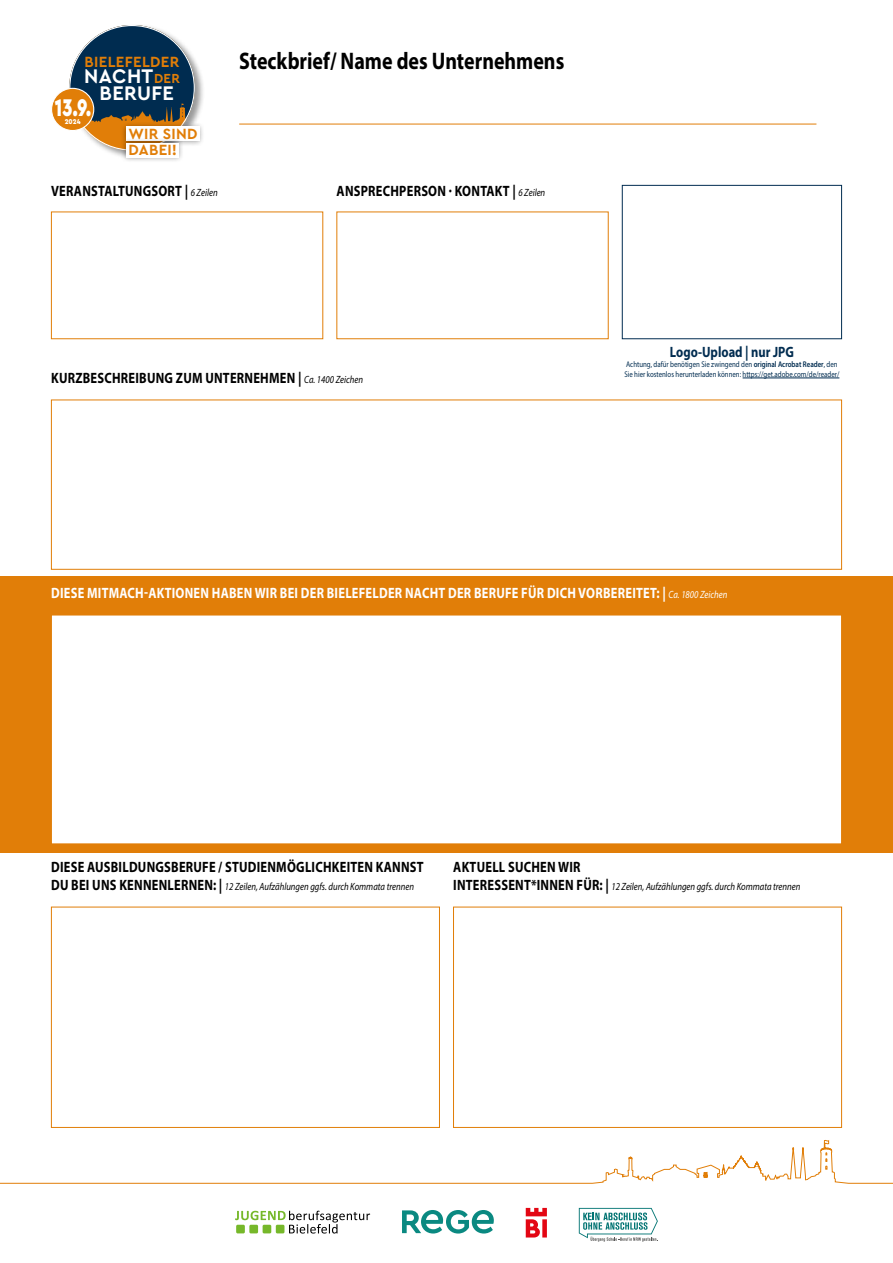
<style>
.page{position:relative;width:893px;height:1263px;background:#fff}
.page>*{position:absolute;margin:0;border:0;box-sizing:border-box;transform-origin:0 0}
.t1{font:900 25.35px "Cera Bielefeld";color:#fff;scale:.72 1}
.t2{font:700 24px "Myriad Pro";color:#000;scale:.83 1}
.t3{font:700 20.55px/16.6px "Cera Bielefeld";letter-spacing:.02em;color:#fff;text-align:center}
.t4{font:700 15.45px/16.2px "Cera Bielefeld";letter-spacing:.02em;color:#e17e08}
.t5{font:700 15px "Myriad Pro";letter-spacing:.02em;color:#000;scale:.83 1}
.t6{font:700 15px "Myriad Pro";letter-spacing:.02em;color:#fff;scale:.83 1}
.t7{font:700 15px "Myriad Pro";color:#002c50;scale:.83 1}
.t8{font:italic 10.5px "Myriad Pro";color:#000;scale:.83 1}
.t9{font:8.25px/9.9px "Myriad Pro";color:#002c50;scale:.83 1}
.t10{font:900 7.35px "Cera Bielefeld";color:#fff;scale:.87 1}
.s1{font-size:13.8px;color:#e17e08}
.s2{font-weight:400;font-style:italic;font-size:10.5px}
.s3{font-weight:600}
.s4{font-weight:700;font-style:normal;font-size:15px}
</style>
<div class="page">
<div style="left:1px;top:576px;width:892px;height:277px;background:#e17e08"></div>
<svg style="left:0;top:1046px;width:893px;height:196px"></svg>
<div style="left:51px;top:400px;width:791px;height:170px;border:1px solid #e17e08"></div>
<div style="left:51px;top:615px;width:791px;height:229px;background:#fff"></div>
<div style="left:51px;top:907px;width:389px;height:221px;border:1px solid #e17e08"></div>
<div style="left:453px;top:907px;width:389px;height:221px;border:1px solid #e17e08"></div>
<hr style="left:239px;top:124px;width:577px;height:1px;background:#e17e08">
<hr style="left:743px;top:378px;width:96px;height:1px;background:#002c50">
<div style="left:68px;top:24px;width:137px;height:136px;background:#000;opacity:.4"></div>
<div style="left:69px;top:25px;width:126px;height:126px;background:#e17e08;border-radius:50%"></div>
<svg style="left:69px;top:25px;width:126px;height:97px"></svg>
<div style="left:121px;top:121px;width:84px;height:26px;background:#000;opacity:.4"></div>
<div style="left:126px;top:127px;width:74px;height:14px;background:#fff"></div>
<div style="left:121px;top:137px;width:64px;height:26px;background:#000;opacity:.4"></div>
<div style="left:126px;top:143px;width:53px;height:14px;background:#fff"></div>
<div style="left:52px;top:88px;width:42px;height:43px;background:#e17e08;border-radius:50%"></div>
<div style="left:51px;top:88px;width:43px;height:43px;border:1px solid #fff;border-radius:50%"></div>
<div style="left:622px;top:185px;width:220px;height:154px;border:1px solid #002c50"></div>
<svg style="left:579px;top:1208px;width:79px;height:33px"></svg>
<svg style="left:526px;top:1208px;width:21px;height:29px"></svg>
<svg style="left:235px;top:1211px;width:135px;height:22px"></svg>
<svg style="left:402px;top:1210px;width:92px;height:23px"></svg>
<p class="t4" style="left:85px;top:53px;width:96px">BIELEFELDER</p>
<h3 class="t3" style="left:84px;top:67px;width:97px">NACHT<span class="s1">DER<br></span>BERUFE</h3>
<p class="t4" style="left:128px;top:125px;width:71px">WIR SIND<br>DABEI!</p>
<h1 class="t1" style="left:55px;top:90px;width:51px">13.9.</h1>
<p class="t10" style="left:65px;top:117px;width:20px">2024</p>
<p class="t5" style="left:51px;top:181px;width:202px">VERANSTALTUNGSORT | <span class="s2">6 Zeilen</span></p>
<h2 class="t2" style="left:239px;top:45px;width:393px">Steckbrief/ Name des Unternehmens</h2>
<p class="t5" style="left:337px;top:181px;width:253px">ANSPRECHPERSON · KONTAKT | <span class="s2">6 Zeilen</span></p>
<p class="t5" style="left:51px;top:368px;width:377px">KURZBESCHREIBUNG ZUM UNTERNEHMEN | <span class="s2">Ca. 1400 Zeichen</span></p>
<p class="t7" style="left:670px;top:342px;width:151px">Logo-Upload | nur JPG</p>
<p class="t9" style="left:624px;top:359px;width:260px">Achtung, dafür benötigen Sie zwingend den <span class="s3">original Acrobat Reader</span>, den<br>Sie hier kostenlos herunterladen können: https://get.adobe.com/de/reader/</p>
<p class="t6" style="left:51px;top:583px;width:816px">DIESE MITMACH-AKTIONEN HABEN WIR BEI DER BIELEFELDER NACHT DER BERUFE FÜR DICH VORBEREITET: | <span class="s2">Ca. 1800 Zeichen</span></p>
<p class="t5" style="left:51px;top:857px;width:450px">DIESE AUSBILDUNGSBERUFE / STUDIENMÖGLICHKEITEN KANNST</p>
<p class="t8" style="left:51px;top:880px;width:439px"><span class="s4">DU BEI UNS KENNENLERNEN: |</span> 12 Zeilen, Aufzählungen ggfs. durch Kommata trennen</p>
<p class="t5" style="left:453px;top:857px;width:155px">AKTUELL SUCHEN WIR</p>
<p class="t8" style="left:453px;top:880px;width:420px"><span class="s4">INTERESSENT*INNEN FÜR: |</span> 12 Zeilen, Aufzählungen ggfs. durch Kommata trennen</p>
</div>
